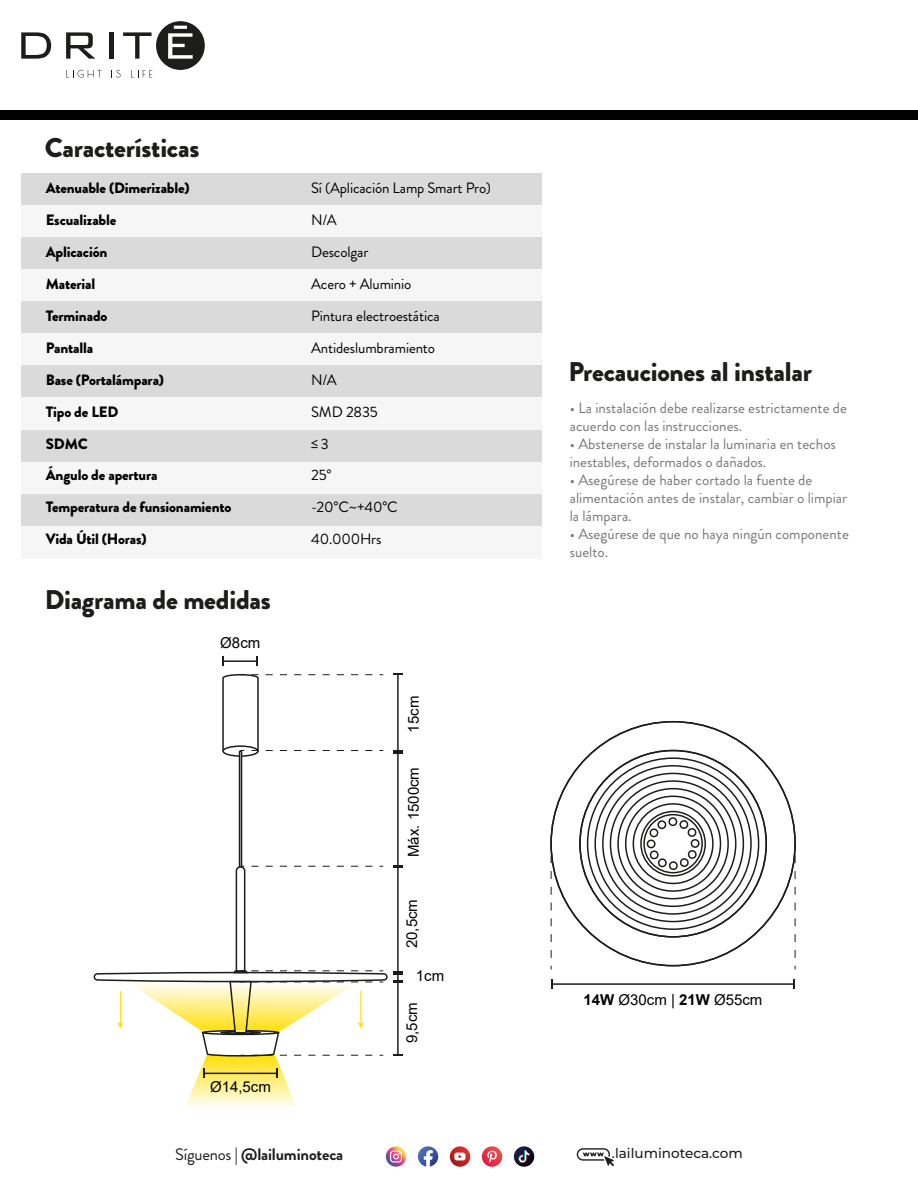
<style>
.page{position:relative;width:918px;height:1188px;background:#fff}
.page>*{position:absolute;margin:0;border:0;box-sizing:border-box;transform-origin:0 0}
.t1{font:900 27px "Brandon Grotesque";letter-spacing:-.01em;color:#1d1d1b}
.t2{font:700 16.65px "Brandon Grotesque";letter-spacing:-.01em;color:#1d1d1b}
.t3{font:15px/18px "Brandon Grotesque";color:#777}
.t4{font:900 15px/32px "Brandon Grotesque";letter-spacing:-.01em;color:#000}
.t5{font:15px/32px "Brandon Grotesque";letter-spacing:-.01em;color:#000}
.t6{font:15px "Arial";color:#000}
.t7{font:500 13.65px "Montserrat";color:#1d1d1b}
.s1{font-weight:700}
.s2{font-weight:400}
</style>
<div class="page">
<svg style="left:66px;top:70px;width:35px;height:8px"></svg>
<svg style="left:21px;top:32px;width:30px;height:27px"></svg>
<svg style="left:66px;top:32px;width:29px;height:27px"></svg>
<hr style="left:109px;top:32px;width:4px;height:27px;background:#1d1d1b">
<svg style="left:113px;top:21px;width:92px;height:57px"></svg>
<div style="left:0;top:110px;width:918px;height:10px;background:#000"></div>
<div style="left:22px;top:173px;width:520px;height:32px;background:#dadada"></div>
<div style="left:22px;top:205px;width:520px;height:32px;background:#f6f6f6"></div>
<div style="left:22px;top:237px;width:520px;height:32px;background:#dadada"></div>
<div style="left:22px;top:269px;width:520px;height:33px;background:#f6f6f6"></div>
<div style="left:22px;top:302px;width:520px;height:32px;background:#dadada"></div>
<div style="left:22px;top:334px;width:520px;height:32px;background:#f6f6f6"></div>
<div style="left:22px;top:366px;width:520px;height:32px;background:#dadada"></div>
<div style="left:22px;top:398px;width:520px;height:32px;background:#f6f6f6"></div>
<div style="left:22px;top:430px;width:520px;height:32px;background:#dadada"></div>
<div style="left:22px;top:462px;width:520px;height:32px;background:#f6f6f6"></div>
<div style="left:22px;top:494px;width:520px;height:32px;background:#dadada"></div>
<div style="left:22px;top:526px;width:520px;height:33px;background:#f6f6f6"></div>
<svg style="left:450px;top:1146px;width:20px;height:21px"></svg>
<svg style="left:454px;top:1153px;width:12px;height:7px"></svg>
<svg style="left:386px;top:1146px;width:20px;height:21px"></svg>
<svg style="left:390px;top:1151px;width:12px;height:12px"></svg>
<svg style="left:418px;top:1146px;width:20px;height:21px"></svg>
<svg style="left:514px;top:1146px;width:20px;height:21px"></svg>
<svg style="left:518px;top:1150px;width:12px;height:13px"></svg>
<svg style="left:482px;top:1146px;width:20px;height:21px"></svg>
<svg style="left:487px;top:1151px;width:10px;height:12px"></svg>
<svg style="left:577px;top:1148px;width:37px;height:18px"></svg>
<hr style="left:223px;top:660px;width:34px;height:2px;background:#1d1d1b">
<svg style="left:222px;top:656px;width:2px;height:10px"></svg>
<svg style="left:256px;top:656px;width:2px;height:10px"></svg>
<div style="left:617px;top:788px;width:112px;height:111px;border:2px solid #1d1d1b;border-radius:50%"></div>
<div style="left:625px;top:796px;width:96px;height:96px;border:2px solid #1d1d1b;border-radius:50%"></div>
<div style="left:633px;top:803px;width:81px;height:81px;border:2px solid #1d1d1b;border-radius:50%"></div>
<div style="left:640px;top:811px;width:66px;height:66px;border:2px solid #1d1d1b;border-radius:50%"></div>
<div style="left:643px;top:814px;width:60px;height:59px;border:2px solid #1d1d1b;border-radius:50%"></div>
<div style="left:669px;top:861px;width:9px;height:9px;border:2px solid #1d1d1b;border-radius:50%"></div>
<svg style="left:648px;top:850px;width:19px;height:18px"></svg>
<div style="left:647px;top:839px;width:9px;height:9px;border:2px solid #1d1d1b;border-radius:50%"></div>
<svg style="left:648px;top:819px;width:19px;height:19px"></svg>
<div style="left:668px;top:817px;width:9px;height:9px;border:2px solid #1d1d1b;border-radius:50%"></div>
<svg style="left:679px;top:819px;width:19px;height:18px"></svg>
<div style="left:691px;top:839px;width:9px;height:9px;border:2px solid #1d1d1b;border-radius:50%"></div>
<svg style="left:679px;top:850px;width:19px;height:19px"></svg>
<hr style="left:552px;top:983px;width:242px;height:2px;background:#1d1d1b">
<svg style="left:551px;top:979px;width:2px;height:10px"></svg>
<svg style="left:551px;top:855px;width:1px;height:114px"></svg>
<svg style="left:795px;top:855px;width:1px;height:114px"></svg>
<svg style="left:93px;top:673px;width:310px;height:434px"></svg>
<h1 class="t1" style="left:45px;top:129px;width:156px">Características</h1>
<p class="t4" style="left:46px;top:172px;width:187px">Atenuable (Dimerizable)<br>Escualizable<br>Aplicación<br>Material<br>Terminado<br>Pantalla<br>Base (Portalámpara)<br>Tipo de LED<br>SDMC<br>Ángulo de apertura<br>Temperatura de funsionamiento<br>Vida Útil (Horas)</p>
<p class="t5" style="left:311px;top:172px;width:181px">Sí (Aplicación Lamp Smart Pro)<br>N/A<br>Descolgar<br>Acero + Aluminio<br>Pintura electroestática<br>Antideslumbramiento<br>N/A<br>SMD 2835<br>≤ 3<br>25°<br>-20°C~+40°C<br>40.000Hrs</p>
<h1 class="t1" style="left:45px;top:581px;width:227px">Diagrama de medidas</h1>
<p class="t6" style="left:220px;top:633px;width:42px">Ø8cm</p>
<p class="t6" style="left:210px;top:1077px;width:62px">Ø14,5cm</p>
<p class="t6" style="left:403px;top:733px;width:38px;rotate:-90deg">15cm</p>
<p class="t6" style="left:403px;top:857px;width:92px;rotate:-90deg">Máx. 1500cm</p>
<p class="t6" style="left:401px;top:948px;width:51px;rotate:-90deg">20,5cm</p>
<p class="t6" style="left:416px;top:966px;width:30px">1cm</p>
<p class="t6" style="left:401px;top:1043px;width:42px;rotate:-90deg">9,5cm</p>
<h1 class="t1" style="left:568px;top:352px;width:245px">Precauciones al instalar</h1>
<p class="t3" style="left:570px;top:399px;width:279px">• La instalación debe realizarse estrictamente de acuerdo con las instrucciones.</p>
<p class="t3" style="left:570px;top:435px;width:268px">• Abstenerse de instalar la luminaria en techos inestables, deformados o dañados.</p>
<p class="t3" style="left:570px;top:471px;width:279px">• Asegúrese de haber cortado la fuente de alimentación antes de instalar, cambiar o limpiar la lámpara.</p>
<p class="t3" style="left:570px;top:525px;width:281px">• Asegúrese de que no haya ningún componente suelto.</p>
<p class="t6" style="left:584px;top:990px;width:180px"><span class="s1">14W</span> Ø30cm | <span class="s1">21W</span> Ø55cm</p>
<p class="t2" style="left:175px;top:1143px;width:170px"><span class="s2">Síguenos</span> | @lailuminoteca</p>
<p class="t7" style="left:612px;top:1144px;width:132px">.lailuminoteca.com</p>
</div>
